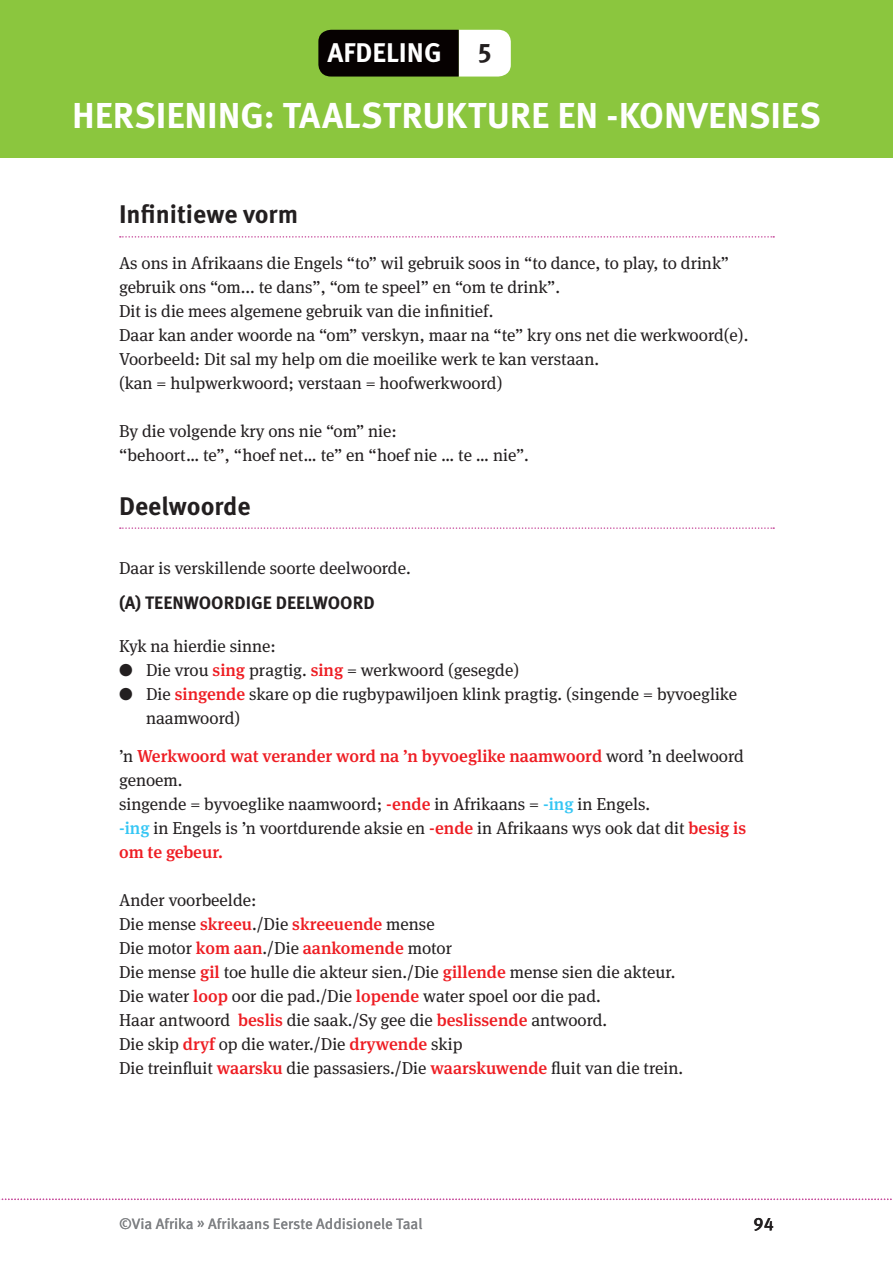
<style>
.page{position:relative;width:893px;height:1263px;background:#fff}
.page>*{position:absolute;margin:0;border:0;box-sizing:border-box;transform-origin:0 0}
.t1{font:700 36px "Meta OT";color:#fff}
.t2{font:700 27px "Meta OT";color:#fff}
.t3{font:700 27px "Meta OT";color:#231f20}
.t4{font:700 25.5px "Meta OT";color:#231f20}
.t5{font:700 18px "Meta OT";color:#231f20}
.t6{font:500 18px "Meta OT";color:#231f20}
.t7{font:17.25px/24px "Meta Serif OT";color:#231f20}
.t8{font:15px "Meta OT";color:#808285}
.s1{font-weight:500;color:#ee1d23}
.s2{font-weight:500;color:#35c6f4}
</style>
<div class="page">
<svg style="left:0;top:1198px;width:892px;height:2px"></svg>
<svg style="left:120px;top:236px;width:654px;height:2px"></svg>
<svg style="left:120px;top:527px;width:654px;height:2px"></svg>
<div style="left:0;top:0;width:893px;height:157px;background:#8bc63e"></div>
<svg style="left:318px;top:30px;width:193px;height:47px;background:#4a4844"></svg>
<h2 class="t2" style="left:396px;top:42px;width:106px">Unit XX</h2>
<h2 class="t2" style="left:327px;top:42px;width:116px">AFDELING</h2>
<h2 class="t3" style="left:478px;top:42px;width:15px">5</h2>
<h1 class="t1" style="left:72px;top:103px;width:750px">HERSIENING: TAALSTRUKTURE EN -KONVENSIES</h1>
<h3 class="t4" style="left:119px;top:205px;width:181px">Infinitiewe vorm</h3>
<p class="t7" style="left:119px;top:252px;width:631px">As ons in Afrikaans die Engels “to” wil gebruik soos in “to dance, to play, to drink” gebruik ons “om... te dans”, “om te speel” en “om te drink”.<br>Dit is die mees algemene gebruik van die infinitief.<br>Daar kan ander woorde na “om” verskyn, maar na “te” kry ons net die werkwoord(e).<br>Voorbeeld: Dit sal my help om die moeilike werk te kan verstaan.<br>(kan = hulpwerkwoord; verstaan = hoofwerkwoord)</p>
<p class="t7" style="left:119px;top:420px;width:411px">By die volgende kry ons nie “om” nie:<br>“behoort… te”, “hoef net… te” en “hoef nie … te … nie”.</p>
<h3 class="t4" style="left:119px;top:496px;width:133px">Deelwoorde</h3>
<p class="t7" style="left:119px;top:557px;width:293px">Daar is verskillende soorte deelwoorde.</p>
<p class="t5" style="left:119px;top:596px;width:257px">(A) TEENWOORDIGE DEELWOORD</p>
<p class="t7" style="left:119px;top:635px;width:158px">Kyk na hierdie sinne:</p>
<p class="t7" style="left:119px;top:659px;width:402px">● Die vrou <span class="s1">sing</span> pragtig. <span class="s1">sing</span> = werkwoord (gesegde)</p>
<p class="t7" style="left:146px;top:683px;width:593px;text-indent:-27px">● Die <span class="s1">singende</span> skare op die rugbypawiljoen klink pragtig. (singende = byvoeglike naamwoord)</p>
<p class="t7" style="left:119px;top:745px;width:629px">’n <span class="s1">Werkwoord wat verander word na ’n byvoeglike naamwoord</span> word ’n deelwoord genoem.<br>singende = byvoeglike naamwoord; <span class="s1">-ende</span> in Afrikaans = <span class="s2">-ing</span> in Engels.<br><span class="s2">-ing</span> in Engels is ’n voortdurende aksie en <span class="s1">-ende</span> in Afrikaans wys ook dat dit <span class="s1">besig is om te gebeur.</span></p>
<p class="t7" style="left:119px;top:889px;width:566px">Ander voorbeelde:<br>Die mense <span class="s1">skreeu</span>./Die <span class="s1">skreeuende</span> mense<br>Die motor <span class="s1">kom aan</span>./Die <span class="s1">aankomende</span> motor<br>Die mense <span class="s1">gil</span> toe hulle die akteur sien./Die <span class="s1">gillende</span> mense sien die akteur.<br>Die water <span class="s1">loop</span> oor die pad./Die <span class="s1">lopende</span> water spoel oor die pad.<br>Haar antwoord <span class="s1">beslis</span> die saak./Sy gee die <span class="s1">beslissende</span> antwoord.<br>Die skip <span class="s1">dryf</span> op die water./Die <span class="s1">drywende</span> skip<br>Die treinfluit <span class="s1">waarsku</span> die passasiers./Die <span class="s1">waarskuwende</span> fluit van die trein.</p>
<p class="t8" style="left:119px;top:1218px;width:305px">©Via Afrika » Afrikaans Eerste Addisionele Taal</p>
<p class="t6" style="left:753px;top:1217px;width:22px">94</p>
</div>
